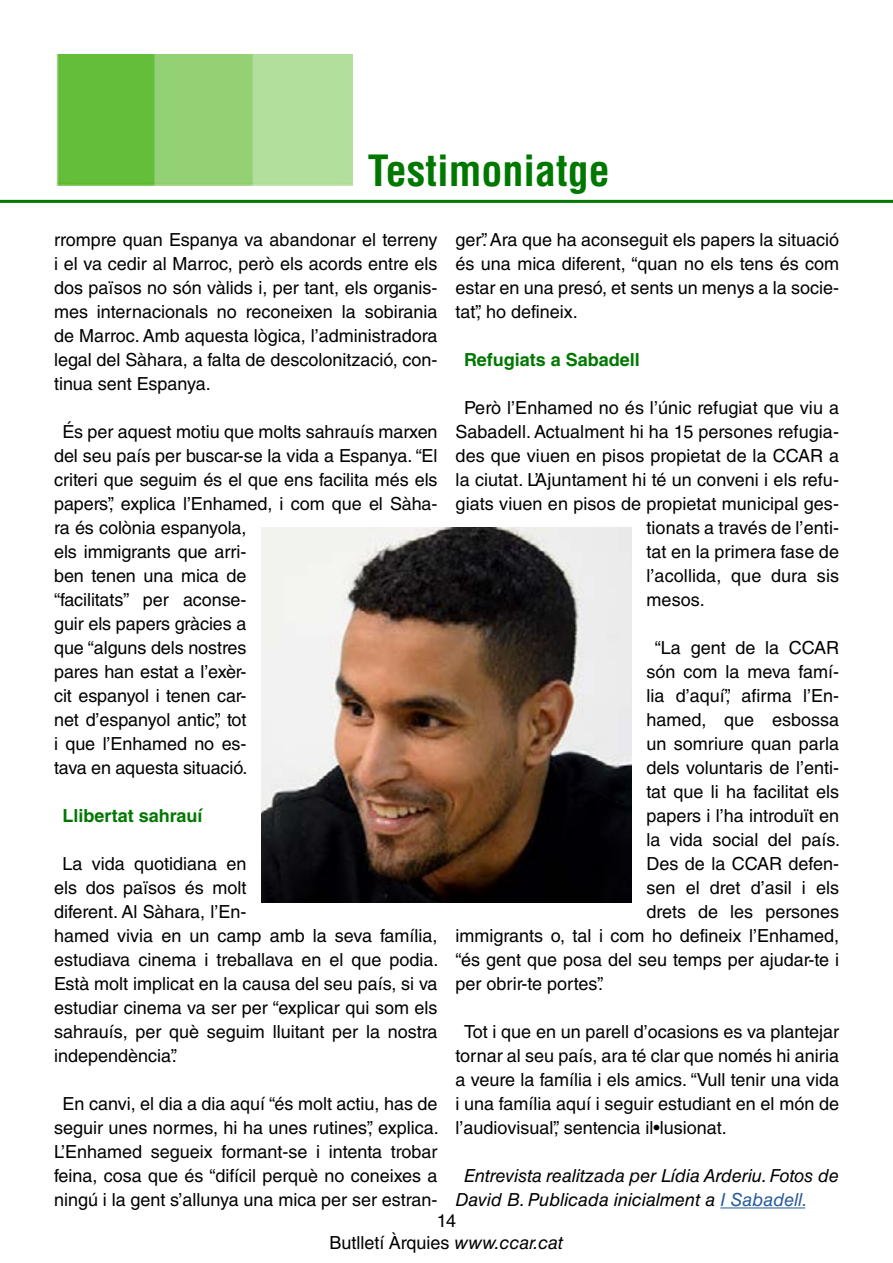
<style>
.page{position:relative;width:893px;height:1263px;background:#fff}
.page>*{position:absolute;margin:0;border:0;box-sizing:border-box;transform-origin:0 0}
.t1{font:700 condensed 42px "Helvetica LT Std";color:#007800}
.t2{font:18px/24px "Helvetica LT Std";color:#000;text-align:justify}
.t3{font:italic 18px/24px "Helvetica LT Std";color:#000}
.t4{font:700 18px "Helvetica LT Std";color:#007800}
.s1{color:#275b9b}
.s2{font-style:italic}
</style>
<div class="page">
<img style="left:56px;top:54px;width:296px;height:132px">
<hr style="left:0;top:200px;width:893px;height:3px;background:#007800">
<hr style="left:720px;top:1207px;width:85px;height:1px;background:#275b9b">
<img style="left:261px;top:527px;width:370px;height:376px">
<h1 class="t1" style="left:368px;top:144px;width:243px">Testimoniatge</h1>
<p class="t2" style="left:54px;top:228px;width:385px">rrompre quan Espanya va abandonar el terreny i el va cedir al Marroc, però els acords entre els dos països no són vàlids i, per tant, els organis&shy;mes internacionals no reconeixen la sobirania de Marroc. Amb aquesta lògica, l’administradora legal del Sàhara, a falta de descolonització, con&shy;tinua sent Espanya.</p>
<p class="t2" style="left:54px;top:420px;width:385px;text-align:left;text-indent:8px">És per aquest motiu que molts sahrauís marxen del seu país per buscar-se la vida a Espanya. “El criteri que seguim és el que ens facilita més els papers”, explica l’Enhamed, i com que el Sàha&shy;ra és colònia espanyola,<br>els immigrants que arri-<br>ben tenen una mica de<br>“facilitats” per aconse-<br>guir els papers gràcies a<br>que “alguns dels nostres<br>pares han estat a l’exèr-<br>cit espanyol i tenen car-<br>net d’espanyol antic”, tot<br>i que l’Enhamed no es-<br>tava en aquesta situació.</p>
<p class="t4" style="left:63px;top:805px;width:142px">Llibertat sahrauí</p>
<p class="t2" style="left:54px;top:852px;width:386px;text-align:left;text-indent:8px">La vida quotidiana en<br>els dos països és molt<br>diferent. Al Sàhara, l’En-<br>hamed vivia en un camp amb la seva família, estudiava cinema i treballava en el que podia.<br>Està molt implicat en la causa del seu país, si va estudiar cinema va ser per “explicar qui som els sahrauís, per què seguim lluitant per la nostra independència”.</p>
<p class="t2" style="left:54px;top:1092px;width:386px;text-align:center">En canvi, el dia a dia aquí “és molt actiu, has de seguir unes normes, hi ha unes rutines”, explica.<br>L’Enhamed segueix formant-se i intenta trobar feina, cosa que és “difícil perquè no coneixes a ningú i la gent s’allunya una mica per ser estran-</p>
<p class="t2" style="left:456px;top:228px;width:385px">ger”. Ara que ha aconseguit els papers la situació és una mica diferent, “quan no els tens és com estar en una presó, et sents un menys a la socie&shy;tat”, ho defineix.</p>
<p class="t4" style="left:464px;top:349px;width:177px">Refugiats a Sabadell</p>
<p class="t2" style="left:464px;top:396px;width:376px">Però l’Enhamed no és l’únic refugiat que viu a</p>
<p class="t2" style="left:456px;top:420px;width:385px">Sabadell. Actualment hi ha 15 persones refugia-</p>
<p class="t2" style="left:456px;top:444px;width:385px">des que viuen en pisos propietat de la CCAR a</p>
<p class="t2" style="left:456px;top:468px;width:385px">la ciutat. L’Ajuntament hi té un conveni i els refu-</p>
<p class="t2" style="left:456px;top:492px;width:385px">giats viuen en pisos de propietat municipal ges-</p>
<p class="t2" style="left:646px;top:516px;width:194px">tionats a través de l’enti-</p>
<p class="t2" style="left:646px;top:540px;width:194px">tat en la primera fase de</p>
<p class="t2" style="left:646px;top:564px;width:194px">l’acollida, que dura sis</p>
<p class="t2" style="left:646px;top:588px;width:60px">mesos.</p>
<p class="t2" style="left:655px;top:636px;width:186px">“La gent de la CCAR</p>
<p class="t2" style="left:646px;top:660px;width:194px">són com la meva famí-</p>
<p class="t2" style="left:646px;top:684px;width:194px">lia d’aquí”, afirma l’En-</p>
<p class="t2" style="left:646px;top:708px;width:194px">hamed, que esbossa</p>
<p class="t2" style="left:646px;top:732px;width:194px">un somriure quan parla</p>
<p class="t2" style="left:646px;top:756px;width:194px">dels voluntaris de l’enti-</p>
<p class="t2" style="left:646px;top:780px;width:194px">tat que li ha facilitat els</p>
<p class="t2" style="left:646px;top:804px;width:194px">papers i l’ha introduït en</p>
<p class="t2" style="left:646px;top:828px;width:195px">la vida social del país.</p>
<p class="t2" style="left:646px;top:852px;width:194px">Des de la CCAR defen-</p>
<p class="t2" style="left:646px;top:876px;width:194px">sen el dret d’asil i els</p>
<p class="t2" style="left:646px;top:900px;width:194px">drets de les persones</p>
<p class="t2" style="left:456px;top:924px;width:385px">immigrants o, tal i com ho defineix l’Enhamed,</p>
<p class="t2" style="left:456px;top:948px;width:385px">“és gent que posa del seu temps per ajudar-te i</p>
<p class="t2" style="left:456px;top:972px;width:149px">per obrir-te portes”.</p>
<p class="t2" style="left:456px;top:1020px;width:385px;text-indent:8px">Tot i que en un parell d’ocasions es va plantejar tornar al seu país, ara té clar que només hi aniria a veure la família i els amics. “Vull tenir una vida i una família aquí i seguir estudiant en el món de l’audiovisual”, sentencia il•lusionat.</p>
<p class="t3" style="left:456px;top:1164px;width:385px;text-indent:8px">Entrevista realitzada per Lídia Arderiu. Fotos de<br>David B. Publicada inicialment a <span class="s1">I Sabadell.</span></p>
<p class="t2" style="left:330px;top:1230px;width:235px">Butlletí Àrquies <span class="s2">www.ccar.cat</span></p>
<p class="t2" style="left:437px;top:1208px;width:21px">14</p>
</div>
